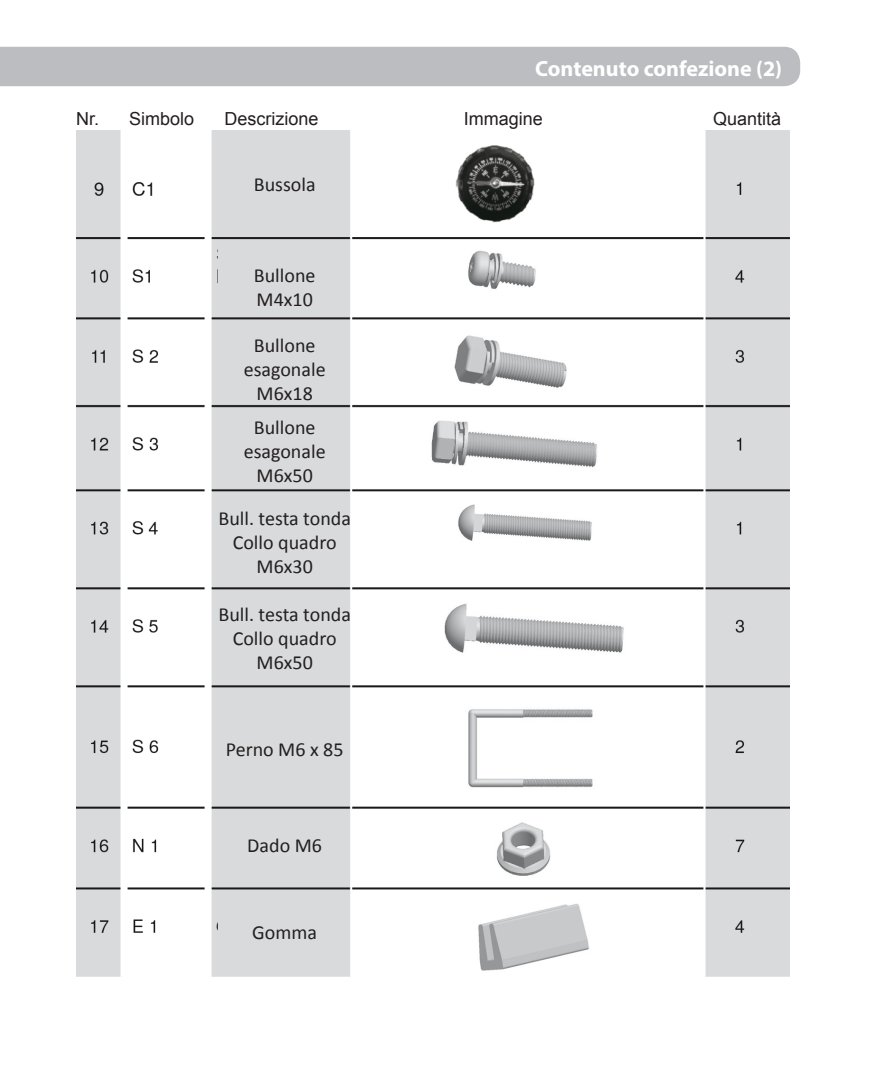
<style>
.page{position:relative;width:874px;height:1083px;background:#fff}
.page>*{position:absolute;margin:0;border:0;box-sizing:border-box;transform-origin:0 0}
.t1{font:700 22px "Myriad Pro";color:#fff}
.t2{font:20px "Calibri";color:#231f20}
.t3{font:18px "Arial";color:#231f20}
</style>
<div class="page">
<div style="left:0;top:47px;width:799px;height:39px;background:#bcbdc0"></div>
<img style="left:76px;top:130px;width:713px;height:847px">
<p class="t1" style="left:535px;top:54px;width:248px">Contenuto confezione (2)</p>
<p class="t3" style="left:76px;top:106px;width:120px">Nr. Simbolo</p>
<p class="t3" style="left:224px;top:106px;width:96px">Descrizione</p>
<p class="t3" style="left:463px;top:106px;width:81px">Immagine</p>
<p class="t3" style="left:712px;top:106px;width:70px">Quantità</p>
<p class="t2" style="left:254px;top:171px;width:63px">Bussola</p>
<p class="t2" style="left:254px;top:263px;width:63px">Bullone</p>
<p class="t2" style="left:256px;top:287px;width:58px">M4x10</p>
<p class="t2" style="left:254px;top:333px;width:63px">Bullone</p>
<p class="t2" style="left:244px;top:357px;width:83px">esagonale</p>
<p class="t2" style="left:256px;top:381px;width:58px">M6x18</p>
<p class="t2" style="left:254px;top:415px;width:63px">Bullone</p>
<p class="t2" style="left:244px;top:439px;width:83px">esagonale</p>
<p class="t2" style="left:256px;top:463px;width:58px">M6x50</p>
<p class="t2" style="left:218px;top:506px;width:134px">Bull. testa tonda</p>
<p class="t2" style="left:233px;top:530px;width:105px">Collo quadro</p>
<p class="t2" style="left:256px;top:554px;width:58px">M6x30</p>
<p class="t2" style="left:218px;top:601px;width:134px">Bull. testa tonda</p>
<p class="t2" style="left:233px;top:625px;width:105px">Collo quadro</p>
<p class="t2" style="left:256px;top:649px;width:58px">M6x50</p>
<p class="t2" style="left:226px;top:737px;width:119px">Perno M6 x 85</p>
<p class="t2" style="left:247px;top:833px;width:76px">Dado M6</p>
<p class="t2" style="left:252px;top:919px;width:66px">Gomma</p>
</div>
